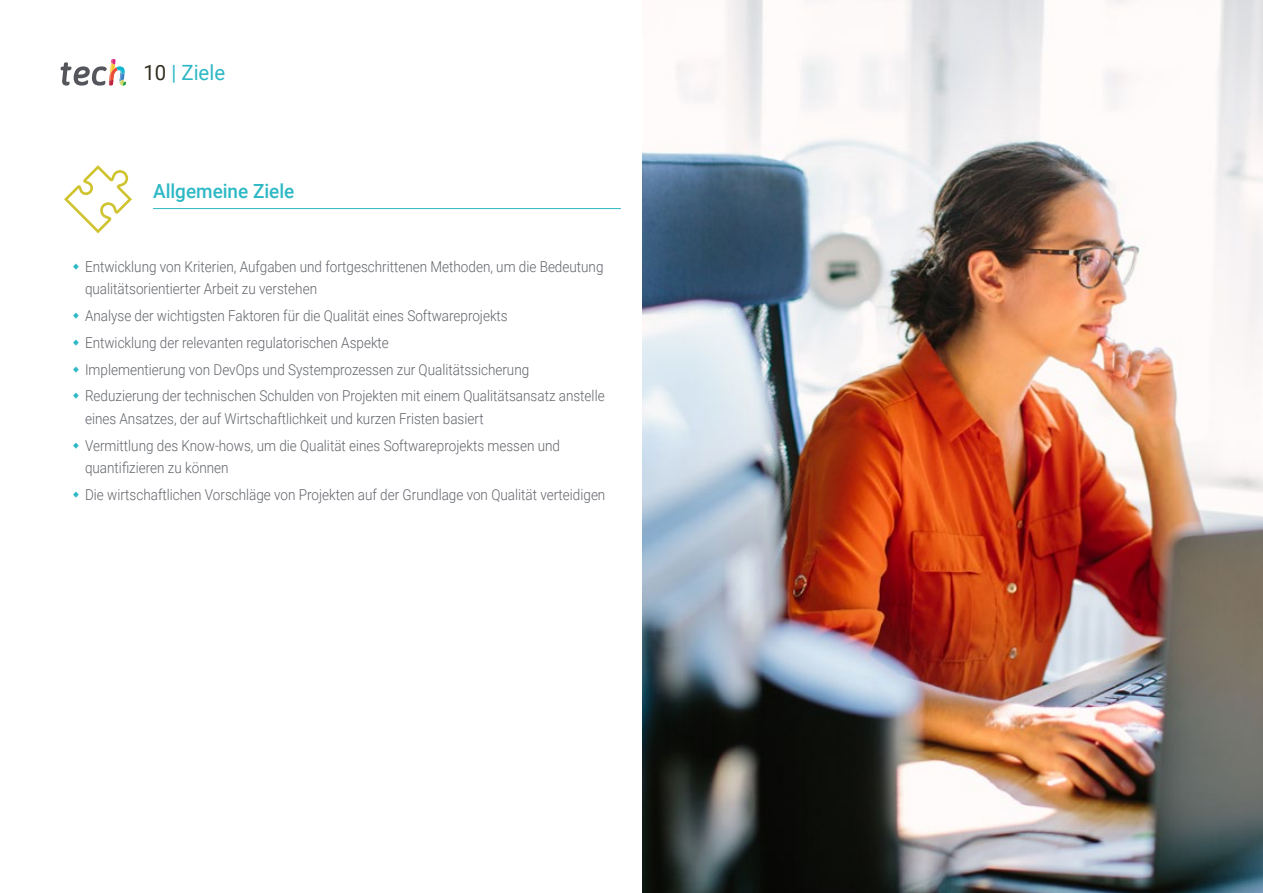
<style>
.page{position:relative;width:1263px;height:893px;background:#fff}
.page>*{position:absolute;margin:0;border:0;box-sizing:border-box;transform-origin:0 0}
.t1{font:21px "Roboto";color:#2db8c5}
.t2{font:500 19.5px "Roboto";color:#2db8c5}
.t3{font:300 15px/26.7px "Roboto";color:#61646a;scale:.9 1}
.s1{color:#312e20}
</style>
<div class="page">
<hr style="left:153px;top:208px;width:468px;height:1px;background:#2db8c5">
<svg style="left:64px;top:165px;width:68px;height:68px"></svg>
<svg style="left:61px;top:59px;width:65px;height:27px"></svg>
<img style="left:642px;top:0;width:621px;height:893px">
<h1 class="t1" style="left:144px;top:57px;width:83px"><span class="s1">10</span> | Ziele</h1>
<h2 class="t2" style="left:153px;top:177px;width:143px">Allgemeine Ziele</h2>
<p class="t3" style="left:85px;top:255px;width:578px;line-height:22.5px">Entwicklung von Kriterien, Aufgaben und fortgeschrittenen Methoden, um die Bedeutung qualitätsorientierter Arbeit zu verstehen</p>
<p class="t3" style="left:85px;top:302px;width:579px">Analyse der wichtigsten Faktoren für die Qualität eines Softwareprojekts<br>Entwicklung der relevanten regulatorischen Aspekte<br>Implementierung von DevOps und Systemprozessen zur Qualitätssicherung Reduzierung der technischen Schulden von Projekten mit einem Qualitätsansatz anstelle</p>
<p class="t3" style="left:85px;top:405px;width:529px">eines Ansatzes, der auf Wirtschaftlichkeit und kurzen Fristen basiert<br>Vermittlung des Know-hows, um die Qualität eines Softwareprojekts messen und</p>
<p class="t3" style="left:85px;top:454px;width:580px">quantifizieren zu können<br>Die wirtschaftlichen Vorschläge von Projekten auf der Grundlage von Qualität verteidigen</p>
</div>
